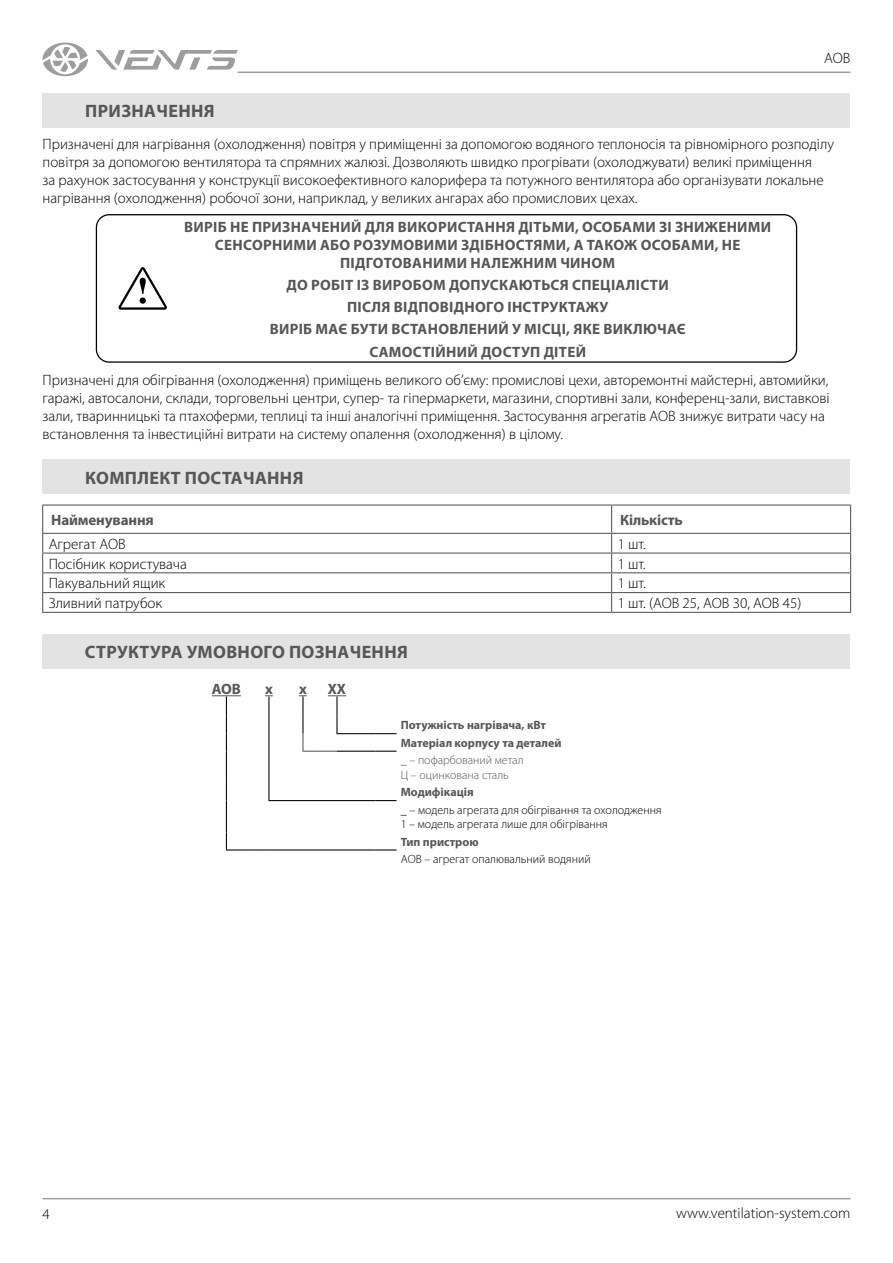
<style>
.page{position:relative;width:893px;height:1263px;background:#fff}
.page>*{position:absolute;margin:0;border:0;box-sizing:border-box;transform-origin:0 0}
.t1{font:700 18px "Myriad Pro";letter-spacing:.02em;color:#575756}
.t2{font:300 15px/18px "Myriad Pro";color:#000}
.t3{font:700 15px/22.2px "Myriad Pro";letter-spacing:.02em;color:#575756;text-align:center}
.t4{font:700 15px "Myriad Pro";letter-spacing:-.01em;color:#575756}
.t5{font:300 12px/14.4px "Myriad Pro";color:#000}
.t6{font:700 12px/17.5px "Myriad Pro";color:#575756}
.t7{font:300 12px/14.4px "Myriad Pro";color:#575756}
</style>
<div class="page">
<hr style="left:43px;top:1198px;width:807px;height:1px;background:#9d9d9c">
<hr style="left:238px;top:72px;width:612px;height:1px;background:#9d9d9c">
<svg style="left:95px;top:50px;width:143px;height:20px"></svg>
<svg style="left:43px;top:43px;width:45px;height:33px"></svg>
<div style="left:43px;top:460px;width:807px;height:34px;background:#e3e3e3"></div>
<div style="left:42px;top:634px;width:808px;height:34px;background:#e3e3e3"></div>
<div style="left:43px;top:94px;width:807px;height:34px;background:#e3e3e3"></div>
<div style="left:96px;top:214px;width:701px;height:149px;border:1px solid #000;border-radius:13px"></div>
<svg style="left:118px;top:267px;width:49px;height:43px"></svg>
<hr style="left:42px;top:504px;width:570px;height:2px;background:#575756">
<hr style="left:612px;top:504px;width:239px;height:2px;background:#575756">
<hr style="left:42px;top:533px;width:570px;height:1px;background:#575756">
<hr style="left:612px;top:533px;width:239px;height:1px;background:#575756">
<hr style="left:42px;top:552px;width:570px;height:2px;background:#575756">
<hr style="left:612px;top:552px;width:239px;height:2px;background:#575756">
<hr style="left:42px;top:572px;width:570px;height:1px;background:#575756">
<hr style="left:612px;top:572px;width:239px;height:1px;background:#575756">
<hr style="left:42px;top:592px;width:570px;height:1px;background:#575756">
<svg style="left:42px;top:506px;width:1px;height:106px"></svg>
<hr style="left:612px;top:592px;width:239px;height:1px;background:#575756">
<svg style="left:611px;top:506px;width:1px;height:106px"></svg>
<svg style="left:850px;top:506px;width:1px;height:106px"></svg>
<hr style="left:42px;top:612px;width:570px;height:1px;background:#575756">
<hr style="left:612px;top:612px;width:239px;height:1px;background:#575756">
<hr style="left:268px;top:751px;width:1px;height:32px;background:#000">
<svg style="left:268px;top:783px;width:128px;height:18px"></svg>
<hr style="left:226px;top:751px;width:1px;height:32px;background:#000">
<svg style="left:226px;top:783px;width:1px;height:18px"></svg>
<hr style="left:226px;top:801px;width:1px;height:31px;background:#000">
<svg style="left:226px;top:832px;width:170px;height:18px"></svg>
<svg style="left:212px;top:695px;width:29px;height:56px"></svg>
<svg style="left:265px;top:695px;width:8px;height:56px"></svg>
<svg style="left:299px;top:695px;width:97px;height:57px"></svg>
<p class="t1" style="left:85px;top:99px;width:131px">ПРИЗНАЧЕННЯ</p>
<p class="t2" style="left:824px;top:49px;width:28px">АОВ</p>
<p class="t2" style="left:43px;top:136px;width:793px">Призначені для нагрівання (охолодження) повітря у приміщенні за допомогою водяного теплоносія та рівномірного розподілу повітря за допомогою вентилятора та спрямних жалюзі. Дозволяють швидко прогрівати (охолоджувати) великі приміщення<br>за рахунок застосування у конструкції високоефективного калорифера та потужного вентилятора або організувати локальне нагрівання (охолодження) робочої зони, наприклад, у великих ангарах або промислових цехах.</p>
<p class="t3" style="left:184px;top:217px;width:589px;line-height:18px">ВИРІБ НЕ ПРИЗНАЧЕНИЙ ДЛЯ ВИКОРИСТАННЯ ДІТЬМИ, ОСОБАМИ ЗІ ЗНИЖЕНИМИ<br>СЕНСОРНИМИ АБО РОЗУМОВИМИ ЗДІБНОСТЯМИ, А ТАКОЖ ОСОБАМИ, НЕ<br>ПІДГОТОВАНИМИ НАЛЕЖНИМ ЧИНОМ</p>
<p class="t3" style="left:270px;top:273px;width:418px">ДО РОБІТ ІЗ ВИРОБОМ ДОПУСКАЮТЬСЯ СПЕЦІАЛІСТИ ПІСЛЯ ВІДПОВІДНОГО ІНСТРУКТАЖУ<br>ВИРІБ МАЄ БУТИ ВСТАНОВЛЕНИЙ У МІСЦІ, ЯКЕ ВИКЛЮЧАЄ САМОСТІЙНИЙ ДОСТУП ДІТЕЙ</p>
<p class="t2" style="left:43px;top:371px;width:788px">Призначені для обігрівання (охолодження) приміщень великого об’єму: промислові цехи, авторемонтні майстерні, автомийки, гаражі, автосалони, склади, торговельні центри, супер- та гіпермаркети, магазини, спортивні зали, конференц-зали, виставкові зали, тваринницькі та птахоферми, теплиці та інші аналогічні приміщення. Застосування агрегатів АОВ знижує витрати часу на встановлення та інвестиційні витрати на систему опалення (охолодження) в цілому.</p>
<p class="t1" style="left:85px;top:466px;width:220px">КОМПЛЕКТ ПОСТАЧАННЯ</p>
<p class="t4" style="left:51px;top:510px;width:104px">Найменування</p>
<p class="t4" style="left:620px;top:510px;width:64px">Кількість</p>
<p class="t2" style="left:49px;top:535px;width:79px">Агрегат АОВ</p>
<p class="t2" style="left:618px;top:535px;width:30px">1 шт.</p>
<p class="t2" style="left:49px;top:555px;width:140px">Посібник користувача</p>
<p class="t2" style="left:618px;top:555px;width:30px">1 шт.</p>
<p class="t2" style="left:49px;top:575px;width:118px">Пакувальний ящик</p>
<p class="t2" style="left:618px;top:575px;width:30px">1 шт.</p>
<p class="t2" style="left:49px;top:594px;width:115px">Зливний патрубок</p>
<p class="t2" style="left:618px;top:594px;width:185px">1 шт. (АОВ 25, АОВ 30, АОВ 45)</p>
<p class="t1" style="left:85px;top:640px;width:325px">СТРУКТУРА УМОВНОГО ПОЗНАЧЕННЯ</p>
<p class="t2" style="left:43px;top:1205px;width:9px">4</p>
<p class="t3" style="left:212px;top:678px;width:30px">АОВ</p>
<p class="t3" style="left:265px;top:678px;width:9px">х</p>
<p class="t3" style="left:299px;top:678px;width:9px">х</p>
<p class="t3" style="left:328px;top:678px;width:20px">ХХ</p>
<p class="t6" style="left:401px;top:716px;width:162px">Потужність нагрівача, кВт<br>Матеріал корпусу та деталей</p>
<p class="t7" style="left:401px;top:753px;width:124px">_ – пофарбований метал<br>Ц – оцинкована сталь</p>
<p class="t6" style="left:401px;top:783px;width:74px">Модифікація</p>
<p class="t5" style="left:401px;top:803px;width:262px">_ – модель агрегата для обігрівання та охолодження<br>1 – модель агрегата лише для обігрівання</p>
<p class="t6" style="left:401px;top:832px;width:79px">Тип пристрою</p>
<p class="t5" style="left:401px;top:852px;width:191px">АОВ – агрегат опалювальний водяний</p>
<p class="t2" style="left:676px;top:1204px;width:176px">www.ventilation-system.com</p>
</div>
